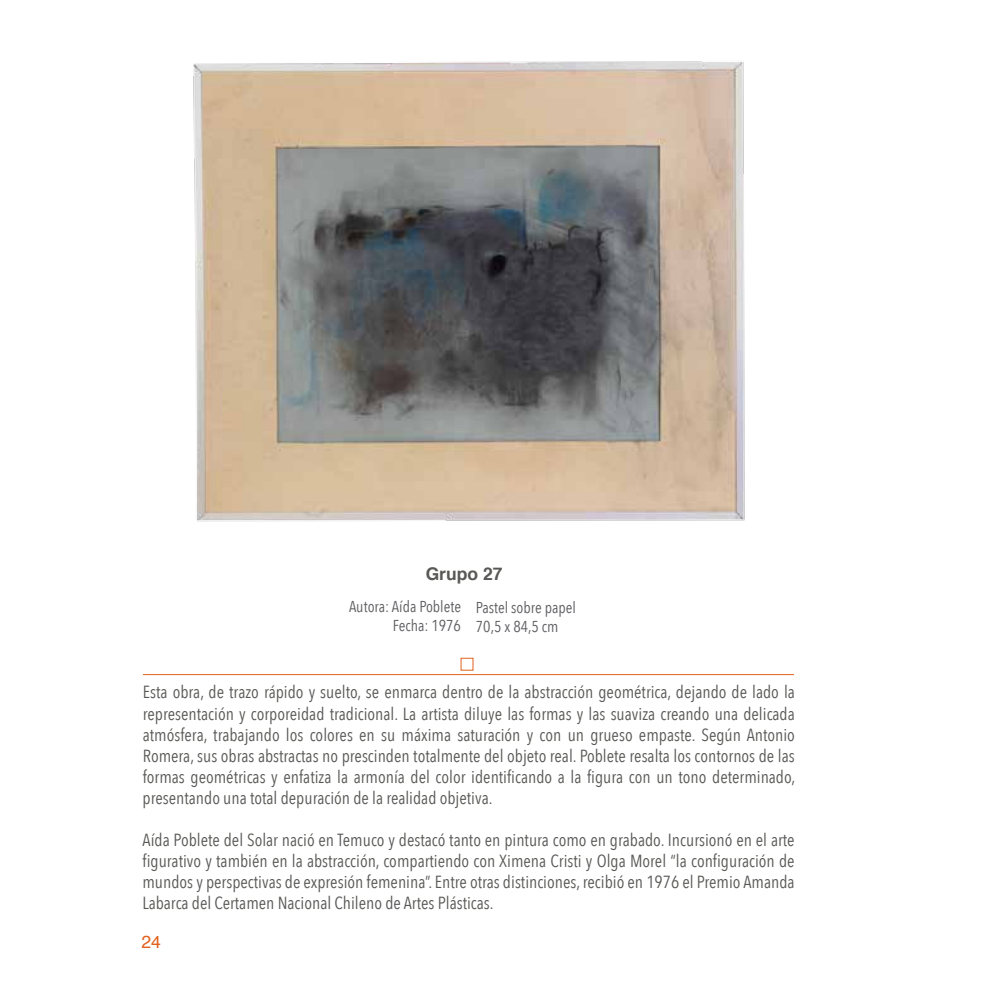
<style>
.page{position:relative;width:993px;height:993px;background:#fff}
.page>*{position:absolute;margin:0;border:0;box-sizing:border-box;transform-origin:0 0}
.t1{font:17.5px/21px "Avenir Next Condensed";color:#585856;text-align:justify}
.t2{font:700 17.5px "Helvetica";color:#585856}
.t3{font:17.5px "Helvetica";color:#e1611d}
.t4{font:15.75px/18.9px "Avenir Next Condensed";color:#5d5c60;text-align:right}
</style>
<div class="page">
<div style="left:460px;top:657px;width:13px;height:13px;border:1px solid #e1611d"></div>
<hr style="left:143px;top:674px;width:650px;height:1px;background:#e1611d">
<img style="left:193px;top:61px;width:552px;height:461px">
<p class="t2" style="left:425px;top:559px;width:78px">Grupo 27</p>
<p class="t4" style="left:349px;top:596px;width:113px">Autora: Aída Poblete<br>Fecha: 1976</p>
<p class="t4" style="left:475px;top:597px;width:101px;text-align:left">Pastel sobre papel<br>70,5 x 84,5 cm</p>
<p class="t1" style="left:143px;top:680px;width:654px">Esta obra, de trazo rápido y suelto, se enmarca dentro de la abstracción geométrica, dejando de lado la representación y corporeidad tradicional. La artista diluye las formas y las suaviza creando una delicada atmósfera, trabajando los colores en su máxima saturación y con un grueso empaste. Según Antonio Romera, sus obras abstractas no prescinden totalmente del objeto real. Poblete resalta los contornos de las formas geométricas y enfatiza la armonía del color identificando a la figura con un tono determinado, presentando una total depuración de la realidad objetiva.</p>
<p class="t1" style="left:142px;top:827px;width:653px">Aída Poblete del Solar nació en Temuco y destacó tanto en pintura como en grabado. Incursionó en el arte figurativo y también en la abstracción, compartiendo con Ximena Cristi y Olga Morel “la configuración de mundos y perspectivas de expresión femenina”. Entre otras distinciones, recibió en 1976 el Premio Amanda Labarca del Certamen Nacional Chileno de Artes Plásticas.</p>
<p class="t3" style="left:141px;top:928px;width:21px">24</p>
</div>
